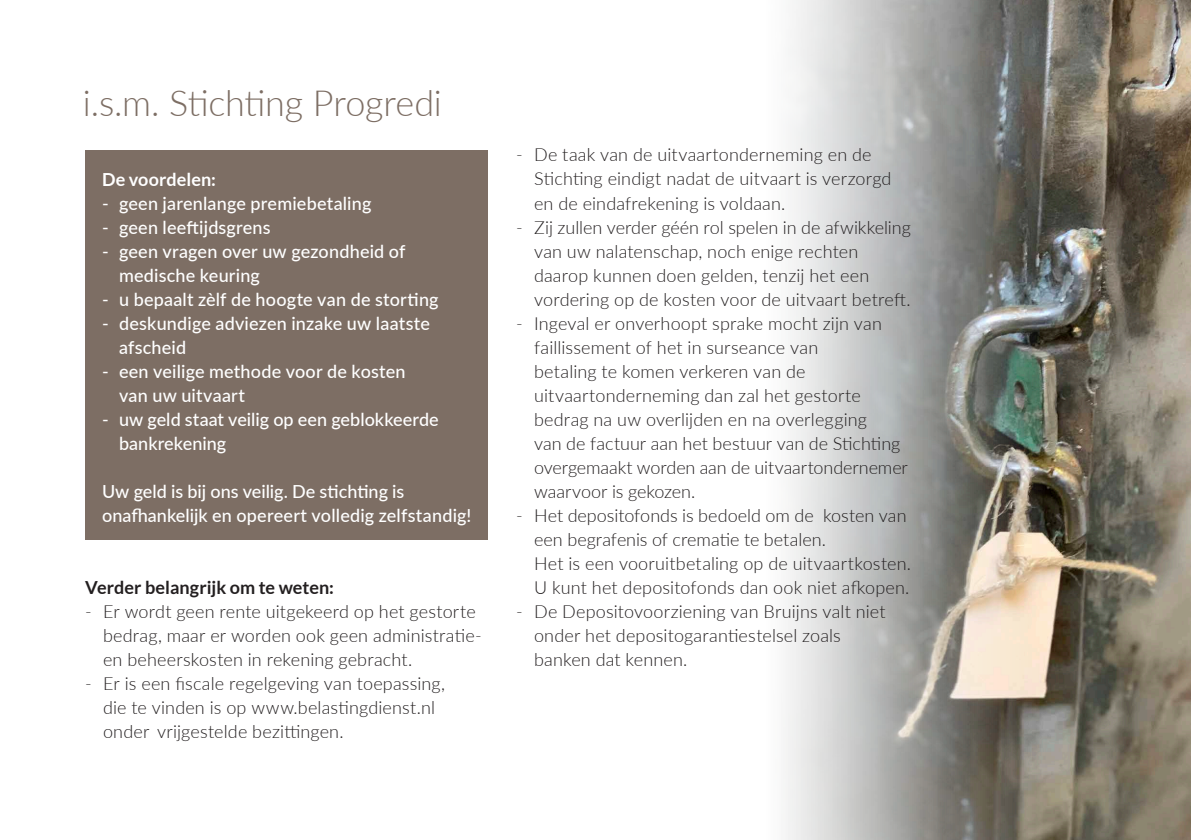
<style>
.page{position:relative;width:1191px;height:840px;background:#fff}
.page>*{position:absolute;margin:0;border:0;box-sizing:border-box;transform-origin:0 0}
.t1{font:300 36px "Lato";letter-spacing:-.01em;color:#7d6e64}
.t2{font:300 18px/24px "Lato";letter-spacing:.005em;color:#231f20}
.t3{font:500 18px/24px "Lato";letter-spacing:.01em;color:#fff}
.t4{font:700 18px "Lato";color:#231f20}
.t5{font:700 18px "Lato";letter-spacing:.005em;color:#fff}
</style>
<div class="page">
<div style="left:85px;top:150px;width:403px;height:390px;background:#7d6e64"></div>
<img style="left:785px;top:0;width:406px;height:839px">
<h1 class="t1" style="left:83px;top:77px;width:360px">i.s.m. Stichting Progredi</h1>
<p class="t5" style="left:102px;top:169px;width:115px">De voordelen:</p>
<p class="t3" style="left:102px;top:190px;width:271px">- geen jarenlange premiebetaling</p>
<p class="t3" style="left:102px;top:214px;width:170px">- geen leeftijdsgrens</p>
<p class="t3" style="left:119px;top:238px;width:288px;text-indent:-17px">- geen vragen over uw gezondheid of medische keuring</p>
<p class="t3" style="left:102px;top:286px;width:338px">- u bepaalt zèlf de hoogte van de storting</p>
<p class="t3" style="left:119px;top:310px;width:312px;text-indent:-17px">- deskundige adviezen inzake uw laatste afscheid</p>
<p class="t3" style="left:119px;top:358px;width:288px;text-indent:-17px">- een veilige methode voor de kosten van uw uitvaart</p>
<p class="t3" style="left:119px;top:406px;width:321px;text-indent:-17px">- uw geld staat veilig op een geblokkeerde bankrekening</p>
<p class="t3" style="left:102px;top:478px;width:371px">Uw geld is bij ons veilig. De stichting is onafhankelijk en opereert volledig zelfstandig!</p>
<p class="t4" style="left:85px;top:576px;width:250px">Verder belangrijk om te weten:</p>
<p class="t2" style="left:103px;top:598px;width:380px;text-indent:-18px">- Er wordt geen rente uitgekeerd op het gestorte bedrag, maar er worden ook geen administratie&shy;en beheerskosten in rekening gebracht.</p>
<p class="t2" style="left:103px;top:670px;width:343px;text-indent:-18px">- Er is een fiscale regelgeving van toepassing, die te vinden is op www.belastingdienst.nl onder vrijgestelde bezittingen.</p>
<p class="t2" style="left:534px;top:142px;width:359px;text-indent:-18px">- De taak van de uitvaartonderneming en de<br>Stichting eindigt nadat de uitvaart is verzorgd en de eindafrekening is voldaan.</p>
<p class="t2" style="left:534px;top:214px;width:378px;text-indent:-18px">- Zij zullen verder géén rol spelen in de afwikkeling van uw nalatenschap, noch enige rechten daarop kunnen doen gelden, tenzij het een vordering op de kosten voor de uitvaart betreft.</p>
<p class="t2" style="left:534px;top:310px;width:375px;text-indent:-18px">- Ingeval er onverhoopt sprake mocht zijn van faillissement of het in surseance van<br>betaling te komen verkeren van de uitvaartonderneming dan zal het gestorte bedrag na uw overlijden en na overlegging<br>van de factuur aan het bestuur van de Stichting overgemaakt worden aan de uitvaartondernemer waarvoor is gekozen.</p>
<p class="t2" style="left:534px;top:502px;width:378px;text-indent:-18px">- Het depositofonds is bedoeld om de kosten van een begrafenis of crematie te betalen.<br>Het is een vooruitbetaling op de uitvaartkosten.<br>U kunt het depositofonds dan ook niet afkopen.</p>
<p class="t2" style="left:534px;top:598px;width:353px;text-indent:-18px">- De Depositovoorziening van Bruijns valt niet onder het depositogarantiestelsel zoals banken dat kennen.</p>
</div>
